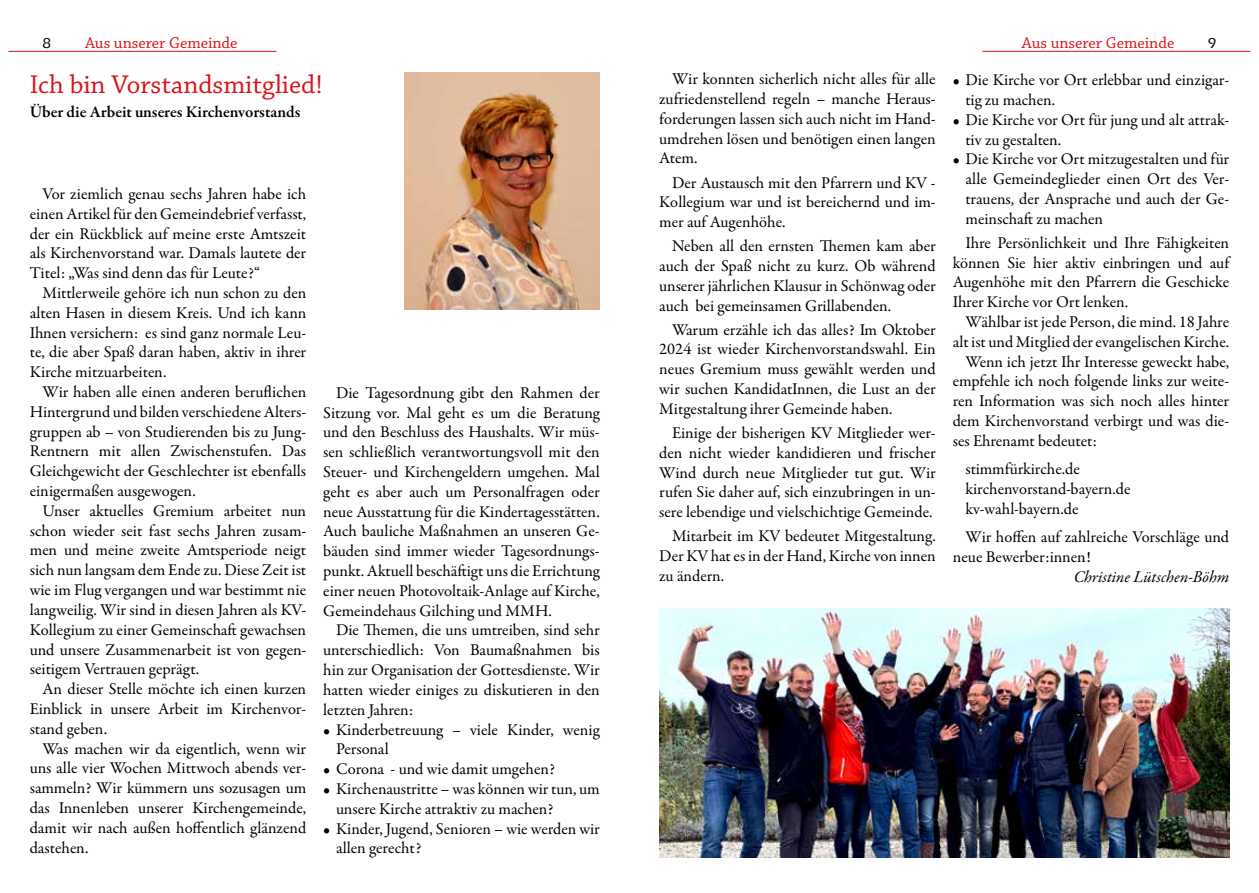
<style>
.page{position:relative;width:1259px;height:893px;background:#fff}
.page>*{position:absolute;margin:0;border:0;box-sizing:border-box;transform-origin:0 0}
.t1{font:27px "Chaparral Pro";color:#d8141b}
.t2{font:16.5px/19.8px "Garamond Premr Pro";letter-spacing:-.005em;color:#000;text-align:justify}
.t3{font:16.5px "Chaparral Pro";color:#d8141b}
.t4{font:600 16.5px "Garamond Premr Pro";letter-spacing:-.005em;color:#000}
.t5{font:italic 16.5px "Garamond Premr Pro";letter-spacing:-.005em;color:#000}
.t6{font:500 15px "Eras ITC";color:#000}
</style>
<div class="page">
<hr style="left:9px;top:51px;width:267px;height:1px;background:#d81016">
<hr style="left:982px;top:51px;width:268px;height:1px;background:#d81016">
<img style="left:404px;top:72px;width:196px;height:237px">
<img style="left:659px;top:608px;width:570px;height:250px">
<p class="t6" style="left:43px;top:34px;width:10px">8</p>
<p class="t3" style="left:85px;top:34px;width:154px">Aus unserer Gemeinde</p>
<p class="t3" style="left:1021px;top:33px;width:154px">Aus unserer Gemeinde</p>
<p class="t6" style="left:1207px;top:34px;width:10px">9</p>
<h1 class="t1" style="left:30px;top:70px;width:294px">Ich bin Vorstandsmitglied!</h1>
<p class="t4" style="left:30px;top:102px;width:272px">Über die Arbeit unseres Kirchenvorstands</p>
<p class="t2" style="left:30px;top:184px;width:278px;text-indent:13px">Vor ziemlich genau sechs Jahren habe ich einen Artikel für den Gemeindebrief verfasst, der ein Rückblick auf meine erste Amtszeit als Kirchenvorstand war. Damals lautete der Titel: „Was sind denn das für Leute?“</p>
<p class="t2" style="left:30px;top:283px;width:278px;text-indent:13px">Mittlerweile gehöre ich nun schon zu den alten Hasen in diesem Kreis. Und ich kann Ihnen versichern: es sind ganz normale Leu&shy;te, die aber Spaß daran haben, aktiv in ihrer Kirche mitzuarbeiten.</p>
<p class="t2" style="left:30px;top:382px;width:278px;text-indent:13px">Wir haben alle einen anderen beruflichen Hintergrund und bilden verschiedene Alters&shy;gruppen ab – von Studierenden bis zu Jung-Rentnern mit allen Zwischenstufen. Das Gleichgewicht der Geschlechter ist ebenfalls einigermaßen ausgewogen.</p>
<p class="t2" style="left:30px;top:501px;width:278px;text-indent:13px">Unser aktuelles Gremium arbeitet nun schon wieder seit fast sechs Jahren zusam&shy;men und meine zweite Amtsperiode neigt sich nun langsam dem Ende zu. Diese Zeit ist wie im Flug vergangen und war bestimmt nie langweilig. Wir sind in diesen Jahren als KV-Kollegium zu einer Gemeinschaft gewachsen und unsere Zusammenarbeit ist von gegen&shy;seitigem Vertrauen geprägt.</p>
<p class="t2" style="left:30px;top:679px;width:278px;text-indent:13px">An dieser Stelle möchte ich einen kurzen Einblick in unsere Arbeit im Kirchenvor&shy;stand geben.</p>
<p class="t2" style="left:30px;top:739px;width:278px;text-indent:13px">Was machen wir da eigentlich, wenn wir uns alle vier Wochen Mittwoch abends ver&shy;sammeln? Wir kümmern uns sozusagen um das Innenleben unserer Kirchengemeinde, damit wir nach außen hoffentlich glänzend dastehen.</p>
<p class="t2" style="left:323px;top:383px;width:278px;text-indent:13px">Die Tagesordnung gibt den Rahmen der Sitzung vor. Mal geht es um die Beratung und den Beschluss des Haushalts. Wir müs&shy;sen schließlich verantwortungsvoll mit den Steuer- und Kirchengeldern umgehen. Mal geht es aber auch um Personalfragen oder neue Ausstattung für die Kindertagesstätten.<br>Auch bauliche Maßnahmen an unseren Ge&shy;bäuden sind immer wieder Tagesordnungs&shy;punkt. Aktuell beschäftigt uns die Errichtung einer neuen Photovoltaik-Anlage auf Kirche, Gemeindehaus Gilching und MMH.</p>
<p class="t2" style="left:323px;top:621px;width:278px;text-indent:13px">Die Themen, die uns umtreiben, sind sehr unterschiedlich: Von Baumaßnahmen bis hin zur Organisation der Gottesdienste. Wir hatten wieder einiges zu diskutieren in den letzten Jahren:</p>
<p class="t2" style="left:336px;top:720px;width:265px;text-indent:-13px">• Kinderbetreuung – viele Kinder, wenig<br>Personal</p>
<p class="t2" style="left:323px;top:759px;width:233px">• Corona - und wie damit umgehen?</p>
<p class="t2" style="left:336px;top:779px;width:265px;text-indent:-13px">• Kirchenaustritte – was können wir tun, um unsere Kirche attraktiv zu machen?</p>
<p class="t2" style="left:336px;top:819px;width:265px;text-indent:-13px">• Kinder, Jugend, Senioren – wie werden wir allen gerecht?</p>
<p class="t2" style="left:659px;top:70px;width:278px;text-indent:13px">Wir konnten sicherlich nicht alles für alle zufriedenstellend regeln – manche Heraus&shy;forderungen lassen sich auch nicht im Hand&shy;umdrehen lösen und benötigen einen langen Atem.</p>
<p class="t2" style="left:659px;top:173px;width:278px;text-indent:13px">Der Austausch mit den Pfarrern und KV - Kollegium war und ist bereichernd und im&shy;mer auf Augenhöhe.</p>
<p class="t2" style="left:659px;top:236px;width:278px;text-indent:13px">Neben all den ernsten Themen kam aber auch der Spaß nicht zu kurz. Ob während unserer jährlichen Klausur in Schönwag oder auch bei gemeinsamen Grillabenden.</p>
<p class="t2" style="left:659px;top:320px;width:278px;text-indent:13px">Warum erzähle ich das alles? Im Oktober 2024 ist wieder Kirchenvorstandswahl. Ein neues Gremium muss gewählt werden und wir suchen KandidatInnen, die Lust an der Mitgestaltung ihrer Gemeinde haben.</p>
<p class="t2" style="left:659px;top:423px;width:278px;text-indent:13px">Einige der bisherigen KV Mitglieder wer&shy;den nicht wieder kandidieren und frischer Wind durch neue Mitglieder tut gut. Wir rufen Sie daher auf, sich einzubringen in un&shy;sere lebendige und vielschichtige Gemeinde.</p>
<p class="t2" style="left:659px;top:526px;width:278px;text-indent:13px">Mitarbeit im KV bedeutet Mitgestaltung.<br>Der KV hat es in der Hand, Kirche von innen zu ändern.</p>
<p class="t2" style="left:965px;top:70px;width:265px;text-indent:-13px">• Die Kirche vor Ort erlebbar und einzigar&shy;tig zu machen.</p>
<p class="t2" style="left:965px;top:110px;width:265px;text-indent:-13px">• Die Kirche vor Ort für jung und alt attrak&shy;tiv zu gestalten.</p>
<p class="t2" style="left:965px;top:150px;width:265px;text-indent:-13px">• Die Kirche vor Ort mitzugestalten und für alle Gemeindeglieder einen Ort des Ver&shy;trauens, der Ansprache und auch der Ge&shy;meinschaft zu machen</p>
<p class="t2" style="left:952px;top:233px;width:278px;text-indent:13px">Ihre Persönlichkeit und Ihre Fähigkeiten können Sie hier aktiv einbringen und auf Augenhöhe mit den Pfarrern die Geschicke Ihrer Kirche vor Ort lenken.</p>
<p class="t2" style="left:965px;top:312px;width:265px">Wählbar ist jede Person, die mind. 18 Jahre</p>
<p class="t2" style="left:952px;top:332px;width:278px">alt ist und Mitglied der evangelischen Kirche.</p>
<p class="t2" style="left:965px;top:352px;width:265px">Wenn ich jetzt Ihr Interesse geweckt habe,</p>
<p class="t2" style="left:952px;top:372px;width:278px">empfehle ich noch folgende links zur weite-</p>
<p class="t2" style="left:952px;top:391px;width:278px">ren Information was sich noch alles hinter</p>
<p class="t2" style="left:952px;top:411px;width:278px">dem Kirchenvorstand verbirgt und was die-</p>
<p class="t2" style="left:952px;top:431px;width:146px">ses Ehrenamt bedeutet:</p>
<p class="t2" style="left:965px;top:459px;width:166px;text-align:left">stimmfürkirche.de kirchenvorstand-bayern.de kv-wahl-bayern.de</p>
<p class="t2" style="left:952px;top:527px;width:278px;text-indent:13px">Wir hoffen auf zahlreiche Vorschläge und neue Bewerber:innen!</p>
<p class="t5" style="left:1073px;top:566px;width:157px">Christine Lütschen-Böhm</p>
</div>
